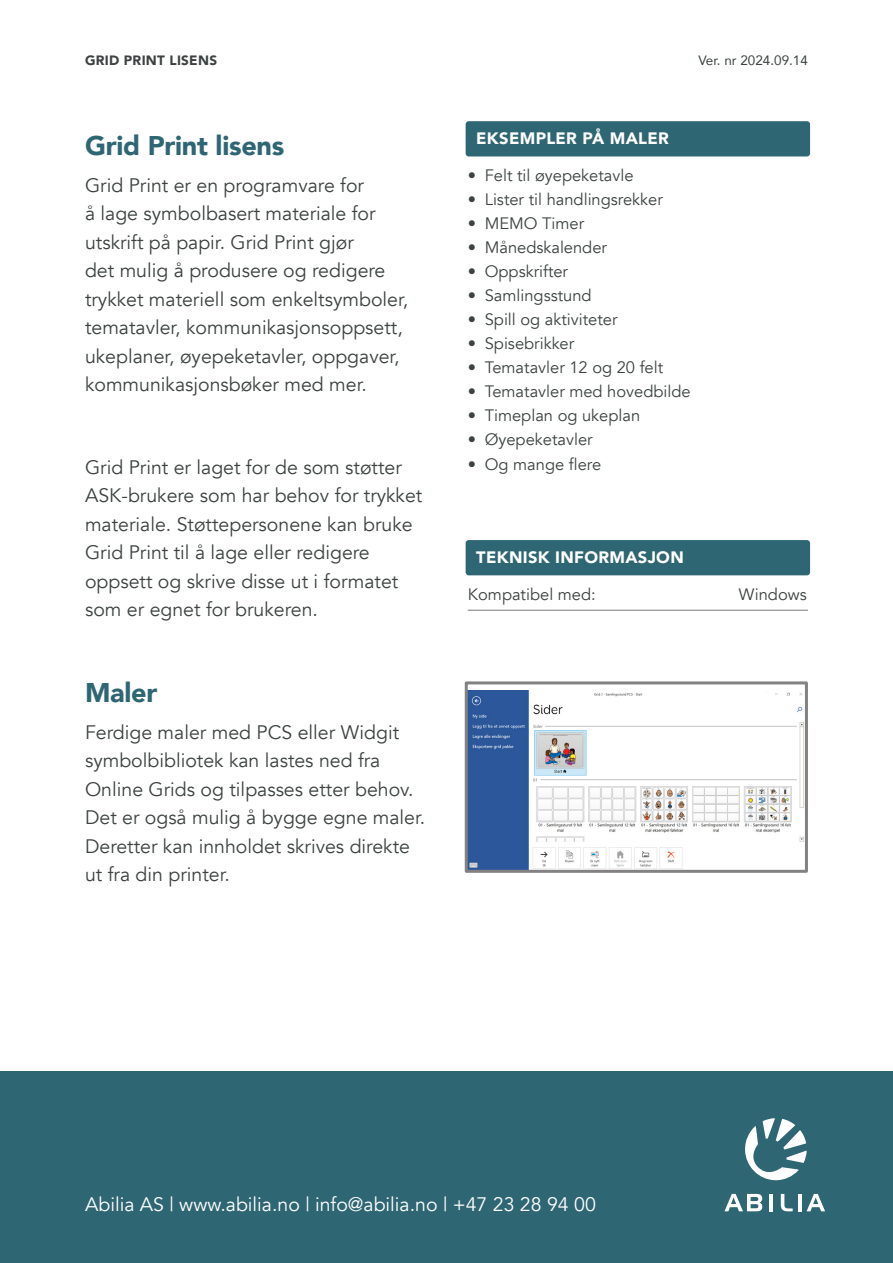
<style>
.page{position:relative;width:893px;height:1263px;background:#fff}
.page>*{position:absolute;margin:0;border:0;box-sizing:border-box;transform-origin:0 0}
.Body_Head{font:900 27px "Avenir";letter-spacing:-.01em;color:#2f6673}
.Body{font:19.5px/28.5px "Avenir";color:#3c4241}
.t1{font:19.5px "Avenir";color:#fff}
.Specifications_Underline{font:16.5px "Avenir";color:#3c4241}
.Bullets_2_Heading__Petroleum{font:900 16.5px "Avenir";letter-spacing:.02em;color:#fff}
.Small_Type{font:13.5px "Avenir";color:#3c4241}
.t2{font:900 13.5px "Avenir";letter-spacing:.02em;color:#3c4241}
</style>
<div class="page">
<div style="left:0;top:1071px;width:893px;height:192px;background:#2f6673"></div>
<svg style="left:724px;top:1194px;width:38px;height:17px"></svg>
<hr style="left:769px;top:1194px;width:4px;height:17px;background:#fff">
<svg style="left:781px;top:1194px;width:12px;height:17px"></svg>
<hr style="left:798px;top:1194px;width:4px;height:17px;background:#fff">
<svg style="left:807px;top:1194px;width:18px;height:17px"></svg>
<svg style="left:745px;top:1118px;width:62px;height:62px"></svg>
<div style="left:466px;top:121px;width:344px;height:35px;background:#2f6673;border-radius:3px"></div>
<div style="left:466px;top:540px;width:344px;height:35px;background:#2f6673;border-radius:3px"></div>
<hr style="left:468px;top:610px;width:340px;height:1px;background:#8a8888">
<img style="left:469px;top:690px;width:335px;height:179px">
<div style="left:465px;top:681px;width:343px;height:192px;border:3px solid #838181"></div>
<p class="t2" style="left:85px;top:48px;width:134px">GRID PRINT LISENS</p>
<p class="Small_Type" style="left:698px;top:49px;width:111px">Ver. nr 2024.09.14</p>
<p class="Body_Head" style="left:85px;top:122px;width:201px">Grid Print lisens</p>
<p class="Body" style="left:85px;top:171px;width:325px">Grid Print er en programvare for<br>å lage symbolbasert materiale for utskrift på papir. Grid Print gjør<br>det mulig å produsere og redigere trykket materiell som enkeltsymboler, tematavler, kommunikasjonsoppsett, ukeplaner, øyepeketavler, oppgaver, kommunikasjonsbøker med mer.</p>
<p class="Body" style="left:85px;top:453px;width:339px">Grid Print er laget for de som støtter ASK-brukere som har behov for trykket materiale. Støttepersonene kan bruke Grid Print til å lage eller redigere oppsett og skrive disse ut i formatet som er egnet for brukeren.</p>
<p class="Body_Head" style="left:85px;top:669px;width:74px">Maler</p>
<p class="Body" style="left:85px;top:718px;width:342px">Ferdige maler med PCS eller Widgit symbolbibliotek kan lastes ned fra Online Grids og tilpasses etter behov.<br>Det er også mulig å bygge egne maler.</p>
<p class="Body" style="left:85px;top:832px;width:326px">Deretter kan innholdet skrives direkte ut fra din printer.</p>
<p class="Bullets_2_Heading__Petroleum" style="left:476px;top:124px;width:194px">EKSEMPLER PÅ MALER</p>
<p class="Specifications_Underline" style="left:468px;top:165px;width:167px">• Felt til øyepeketavle</p>
<p class="Specifications_Underline" style="left:468px;top:189px;width:197px">• Lister til handlingsrekker</p>
<p class="Specifications_Underline" style="left:468px;top:213px;width:118px">• MEMO Timer</p>
<p class="Specifications_Underline" style="left:468px;top:238px;width:141px">• Månedskalender</p>
<p class="Specifications_Underline" style="left:468px;top:262px;width:102px">• Oppskrifter</p>
<p class="Specifications_Underline" style="left:468px;top:286px;width:125px">• Samlingsstund</p>
<p class="Specifications_Underline" style="left:468px;top:310px;width:151px">• Spill og aktiviteter</p>
<p class="Specifications_Underline" style="left:468px;top:334px;width:108px">• Spisebrikker</p>
<p class="Specifications_Underline" style="left:468px;top:358px;width:197px">• Tematavler 12 og 20 felt</p>
<p class="Specifications_Underline" style="left:468px;top:382px;width:224px">• Tematavler med hovedbilde</p>
<p class="Specifications_Underline" style="left:468px;top:406px;width:174px">• Timeplan og ukeplan</p>
<p class="Specifications_Underline" style="left:468px;top:430px;width:126px">• Øyepeketavler</p>
<p class="Specifications_Underline" style="left:468px;top:454px;width:135px">• Og mange flere</p>
<p class="Bullets_2_Heading__Petroleum" style="left:476px;top:543px;width:209px">TEKNISK INFORMASJON</p>
<p class="Specifications_Underline" style="left:468px;top:584px;width:130px">Kompatibel med:</p>
<p class="Specifications_Underline" style="left:739px;top:584px;width:69px">Windows</p>
<p class="t1" style="left:85px;top:1193px;width:512px">Abilia AS | www.abilia.no | info@abilia.no | +47 23 28 94 00</p>
</div>
